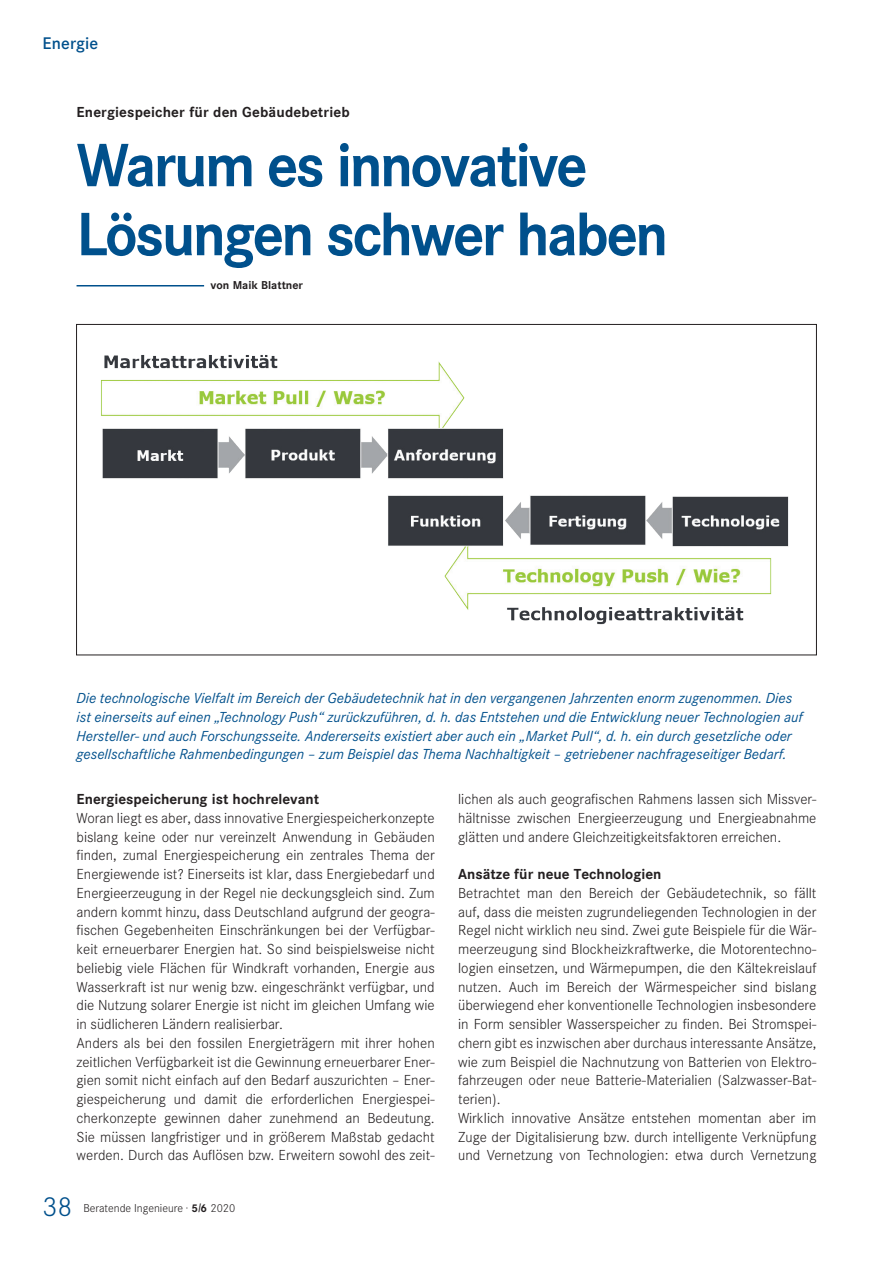
<style>
.page{position:relative;width:893px;height:1263px;background:#fff}
.page>*{position:absolute;margin:0;border:0;box-sizing:border-box;transform-origin:0 0}
.t1{font:700 60px/69px "Corporate SBQ";letter-spacing:-.045em;color:#00508c;scale:.95 1}
.t2{font:300 27px "Corporate SBQ";color:#00508c}
.t3{font:500 16.5px "Corporate SBQ";letter-spacing:.01em;color:#00508c}
.t4{font:300 14.25px/18.8px "Corporate SBQ";color:#231f20}
.t5{font:italic 14.25px/18.8px "Corporate SBQ";color:#00508c}
.t6{font:700 14.25px "Corporate SBQ";color:#231f20}
.t7{font:300 11.25px "Corporate SBQ";color:#231f20}
.t8{font:700 11.25px "Corporate SBQ";color:#231f20}
.s1{font-weight:700;font-size:10.95px}
</style>
<div class="page">
<hr style="left:77px;top:285px;width:127px;height:1px;background:#00508c">
<img style="left:101px;top:355px;width:688px;height:270px">
<p class="t3" style="left:43px;top:33px;width:57px">Energie</p>
<p class="t6" style="left:77px;top:104px;width:275px">Energiespeicher für den Gebäudebetrieb</p>
<h1 class="t1" style="left:77px;top:132px;width:624px">Warum es innovative<br>Lösungen schwer haben</h1>
<p class="t8" style="left:211px;top:279px;width:94px">von Maik Blattner</p>
<p class="t5" style="left:77px;top:689px;width:728px">Die technologische Vielfalt im Bereich der Gebäudetechnik hat in den vergangenen Jahrzenten enorm zugenommen. Dies ist einerseits auf einen „Technology Push“ zurückzuführen, d. h. das Entstehen und die Entwicklung neuer Technologien auf Hersteller- und auch Forschungsseite. Andererseits existiert aber auch ein „Market Pull“, d. h. ein durch gesetzliche oder gesellschaftliche Rahmenbedingungen – zum Beispiel das Thema Nachhaltigkeit – getriebener nachfrageseitiger Bedarf.</p>
<p class="t6" style="left:77px;top:790px;width:244px">Energiespeicherung ist hochrelevant</p>
<p class="t4" style="left:77px;top:809px;width:360px">Woran liegt es aber, dass innovative Energiespeicherkonzepte bislang keine oder nur vereinzelt Anwendung in Gebäuden finden, zumal Energiespeicherung ein zentrales Thema der Energiewende ist? Einerseits ist klar, dass Energiebedarf und Energieerzeugung in der Regel nie deckungsgleich sind. Zum andern kommt hinzu, dass Deutschland aufgrund der geogra&shy;fischen Gegebenheiten Einschränkungen bei der Verfügbar&shy;keit erneuerbarer Energien hat. So sind beispielsweise nicht beliebig viele Flächen für Windkraft vorhanden, Energie aus Wasserkraft ist nur wenig bzw. eingeschränkt verfügbar, und die Nutzung solarer Energie ist nicht im gleichen Umfang wie in südlicheren Ländern realisierbar.<br>Anders als bei den fossilen Energieträgern mit ihrer hohen zeitlichen Verfügbarkeit ist die Gewinnung erneuerbarer Ener&shy;gien somit nicht einfach auf den Bedarf auszurichten – Ener&shy;giespeicherung und damit die erforderlichen Energiespei&shy;cherkonzepte gewinnen daher zunehmend an Bedeutung.<br>Sie müssen langfristiger und in größerem Maßstab gedacht werden. Durch das Auflösen bzw. Erweitern sowohl des zeit-</p>
<p class="t4" style="left:458px;top:790px;width:360px;text-align:justify">lichen als auch geografischen Rahmens lassen sich Missver&shy;hältnisse zwischen Energieerzeugung und Energieabnahme glätten und andere Gleichzeitigkeitsfaktoren erreichen.</p>
<p class="t6" style="left:458px;top:865px;width:205px">Ansätze für neue Technologien</p>
<p class="t4" style="left:458px;top:884px;width:360px">Betrachtet man den Bereich der Gebäudetechnik, so fällt auf, dass die meisten zugrundeliegenden Technologien in der Regel nicht wirklich neu sind. Zwei gute Beispiele für die Wär&shy;meerzeugung sind Blockheizkraftwerke, die Motorentechno&shy;logien einsetzen, und Wärmepumpen, die den Kältekreislauf nutzen. Auch im Bereich der Wärmespeicher sind bislang überwiegend eher konventionelle Technologien insbesondere in Form sensibler Wasserspeicher zu finden. Bei Stromspei&shy;chern gibt es inzwischen aber durchaus interessante Ansätze, wie zum Beispiel die Nachnutzung von Batterien von Elektro&shy;fahrzeugen oder neue Batterie-Materialien (Salzwasser-Bat&shy;terien).<br>Wirklich innovative Ansätze entstehen momentan aber im Zuge der Digitalisierung bzw. durch intelligente Verknüpfung und Vernetzung von Technologien: etwa durch Vernetzung</p>
<h2 class="t2" style="left:43px;top:1191px;width:31px">38</h2>
<p class="t7" style="left:83px;top:1201px;width:154px">Beratende Ingenieure · <span class="s1">5</span><sup>|</sup><span class="s1">6</span> 2020</p>
</div>
